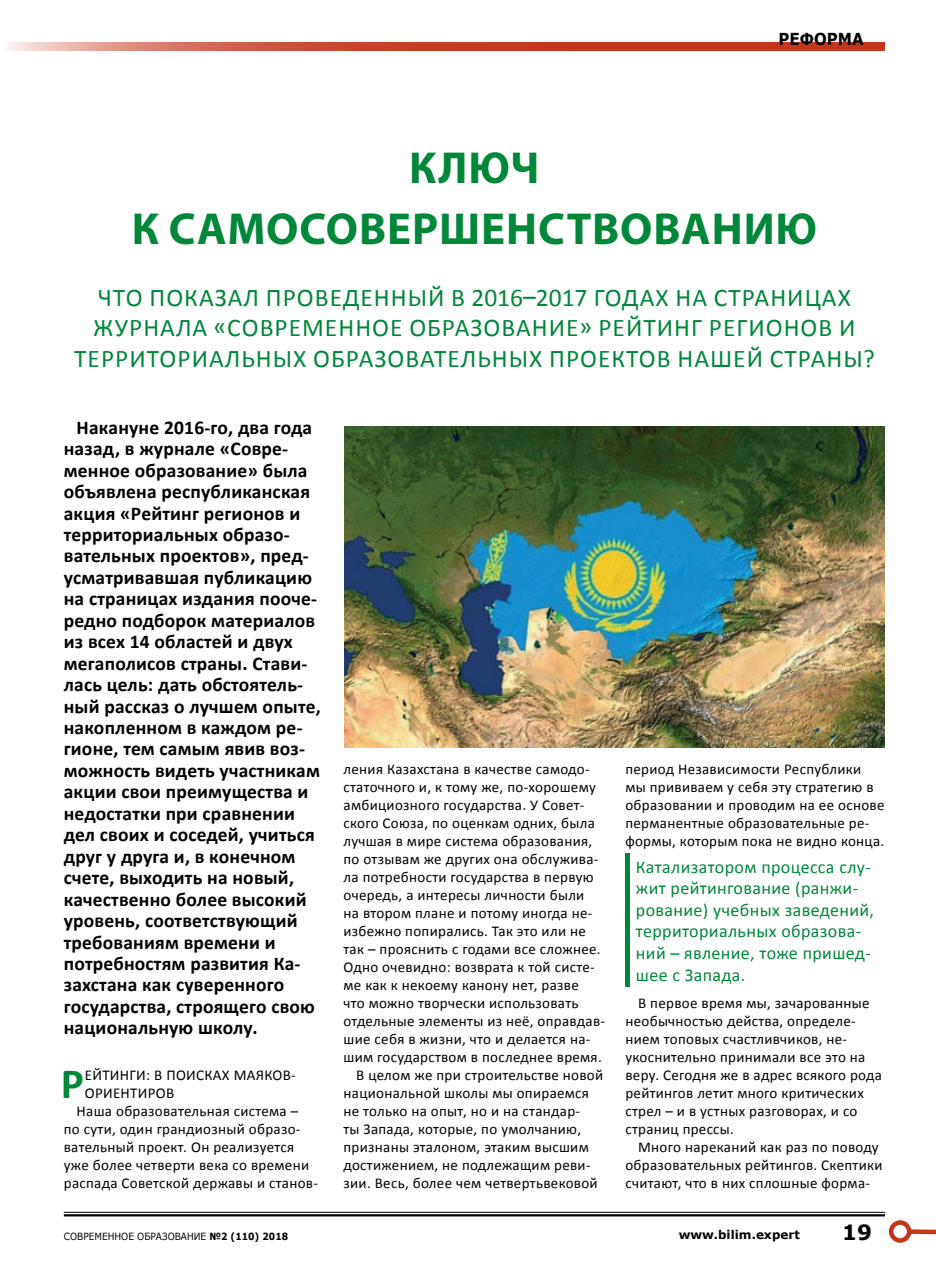
<style>
.page{position:relative;width:936px;height:1263px;background:#fff}
.page>*{position:absolute;margin:0;border:0;box-sizing:border-box;transform-origin:0 0}
.t1{font:700 45px/61.5px "Myriad Pro";letter-spacing:.02em;color:#008739;text-align:center}
.t2{font:700 43.35px "Calibri";color:#008739}
.t3{font:25.5px/30.6px "Calibri";letter-spacing:.04em;color:#008739;text-align:center}
.t4{font:700 21px "Verdana";color:#000}
.t5{font:700 19.5px/21.5px "Calibri";letter-spacing:.01em;color:#000}
.t6{font:18px/21.6px "Calibri";letter-spacing:.02em;color:#008739}
.t7{font:700 16.5px "Verdana";color:#000;scale:.91 1}
.t8{font:15px/18px "Calibri";letter-spacing:.02em;color:#000}
.t9{font:700 12px "Verdana";color:#000}
.t10{font:9.9px "Verdana";color:#000;scale:.91 1}
.s1{font-weight:700}
</style>
<div class="page">
<div style="left:625px;top:853px;width:5px;height:133px;background:#008739"></div>
<img style="left:344px;top:426px;width:540px;height:321px">
<hr style="left:64px;top:1212px;width:820px;height:1px;background:#000">
<hr style="left:64px;top:1214px;width:820px;height:2px;background:#000">
<svg style="left:8px;top:43px;width:876px;height:8px;background:#cd543f"></svg>
<div style="left:909px;top:1229px;width:26px;height:5px;background:#c5351c"></div>
<div style="left:888px;top:1220px;width:23px;height:23px;border:4px solid #c5351c;border-radius:50%"></div>
<p class="t7" style="left:778px;top:27px;width:95px">РЕФОРМА</p>
<h1 class="t1" style="left:132px;top:135px;width:687px">КЛЮЧ<br>К САМОСОВЕРШЕНСТВОВАНИЮ</h1>
<h3 class="t3" style="left:74px;top:282px;width:802px">ЧТО ПОКАЗАЛ ПРОВЕДЕННЫЙ В 2016–2017 ГОДАХ НА СТРАНИЦАХ<br>ЖУРНАЛА «СОВРЕМЕННОЕ ОБРАЗОВАНИЕ» РЕЙТИНГ РЕГИОНОВ И<br>ТЕРРИТОРИАЛЬНЫХ ОБРАЗОВАТЕЛЬНЫХ ПРОЕКТОВ НАШЕЙ СТРАНЫ?</h3>
<p class="t5" style="left:64px;top:416px;width:258px;text-indent:13px">Накануне 2016-го, два года назад, в журнале «Совре&shy;менное образование» была объявлена республиканская акция «Рейтинг регионов и территориальных образо&shy;вательных проектов», пред&shy;усматривавшая публикацию на страницах издания пооче&shy;редно подборок материалов из всех 14 областей и двух мегаполисов страны. Стави&shy;лась цель: дать обстоятель&shy;ный рассказ о лучшем опыте, накопленном в каждом ре&shy;гионе, тем самым явив воз&shy;можность видеть участникам акции свои преимущества и недостатки при сравнении дел своих и соседей, учиться друг у друга и, в конечном счете, выходить на новый, качественно более высокий уровень, соответствующий требованиям времени и потребностям развития Ка&shy;захстана как суверенного государства, строящего свою национальную школу.</p>
<h2 class="t2" style="left:61px;top:1056px;width:25px">Р</h2>
<p class="t8" style="left:85px;top:1066px;width:212px">ЕЙТИНГИ: В ПОИСКАХ МАЯКОВ-</p>
<p class="t8" style="left:85px;top:1084px;width:91px">ОРИЕНТИРОВ</p>
<p class="t8" style="left:77px;top:1102px;width:223px">Наша образовательная система –</p>
<p class="t8" style="left:64px;top:1120px;width:238px">по сути, один грандиозный образо-</p>
<p class="t8" style="left:64px;top:1138px;width:232px">вательный проект. Он реализуется</p>
<p class="t8" style="left:64px;top:1156px;width:247px">уже более четверти века со времени</p>
<p class="t8" style="left:64px;top:1174px;width:256px">распада Советской державы и станов-</p>
<p class="t8" style="left:343px;top:760px;width:247px">ления Казахстана в качестве самодо-</p>
<p class="t8" style="left:343px;top:778px;width:254px">статочного и, к тому же, по-хорошему</p>
<p class="t8" style="left:343px;top:796px;width:242px">амбициозного государства. У Совет-</p>
<p class="t8" style="left:343px;top:814px;width:253px">ского Союза, по оценкам одних, была</p>
<p class="t8" style="left:343px;top:832px;width:250px">лучшая в мире система образования,</p>
<p class="t8" style="left:343px;top:850px;width:256px">по отзывам же других она обслужива-</p>
<p class="t8" style="left:343px;top:868px;width:252px">ла потребности государства в первую</p>
<p class="t8" style="left:343px;top:886px;width:242px">очередь, а интересы личности были</p>
<p class="t8" style="left:343px;top:904px;width:250px">на втором плане и потому иногда не-</p>
<p class="t8" style="left:343px;top:922px;width:244px">избежно попирались. Так это или не</p>
<p class="t8" style="left:343px;top:940px;width:259px">так – прояснить с годами все сложнее.</p>
<p class="t8" style="left:343px;top:958px;width:253px">Одно очевидно: возврата к той систе-</p>
<p class="t8" style="left:343px;top:976px;width:237px">ме как к некоему канону нет, разве</p>
<p class="t8" style="left:343px;top:994px;width:236px">что можно творчески использовать</p>
<p class="t8" style="left:343px;top:1012px;width:263px">отдельные элементы из неё, оправдав-</p>
<p class="t8" style="left:343px;top:1030px;width:248px">шие себя в жизни, что и делается на-</p>
<p class="t8" style="left:343px;top:1048px;width:260px">шим государством в последнее время.</p>
<p class="t8" style="left:356px;top:1066px;width:248px">В целом же при строительстве новой</p>
<p class="t8" style="left:343px;top:1084px;width:247px">национальной школы мы опираемся</p>
<p class="t8" style="left:343px;top:1102px;width:238px">не только на опыт, но и на стандар-</p>
<p class="t8" style="left:343px;top:1120px;width:239px">ты Запада, которые, по умолчанию,</p>
<p class="t8" style="left:343px;top:1138px;width:247px">признаны эталоном, этаким высшим</p>
<p class="t8" style="left:343px;top:1156px;width:248px">достижением, не подлежащим реви-</p>
<p class="t8" style="left:343px;top:1174px;width:256px">зии. Весь, более чем четвертьвековой</p>
<p class="t8" style="left:625px;top:760px;width:260px">период Независимости Республики мы прививаем у себя эту стратегию в образовании и проводим на ее основе перманентные образовательные ре&shy;формы, которым пока не видно конца.</p>
<p class="t6" style="left:636px;top:856px;width:240px">Катализатором процесса слу&shy;жит рейтингование (ранжи&shy;рование) учебных заведений, территориальных образова&shy;ний – явление, тоже пришед&shy;шее с Запада.</p>
<p class="t8" style="left:625px;top:994px;width:258px;text-indent:13px">В первое время мы, зачарованные необычностью действа, определе&shy;нием топовых счастливчиков, не&shy;укоснительно принимали все это на веру. Сегодня же в адрес всякого рода рейтингов летит много критических стрел – и в устных разговорах, и со страниц прессы.</p>
<p class="t8" style="left:625px;top:1138px;width:258px;text-indent:13px">Много нареканий как раз по поводу образовательных рейтингов. Скептики считают, что в них сплошные форма-</p>
<p class="t10" style="left:64px;top:1229px;width:248px">СОВРЕМЕННОЕ ОБРАЗОВАНИЕ <span class="s1">№2 (110) 2018</span></p>
<p class="t9" style="left:678px;top:1226px;width:123px">www.bilim.expert</p>
<h3 class="t4" style="left:842px;top:1217px;width:31px">19</h3>
</div>
